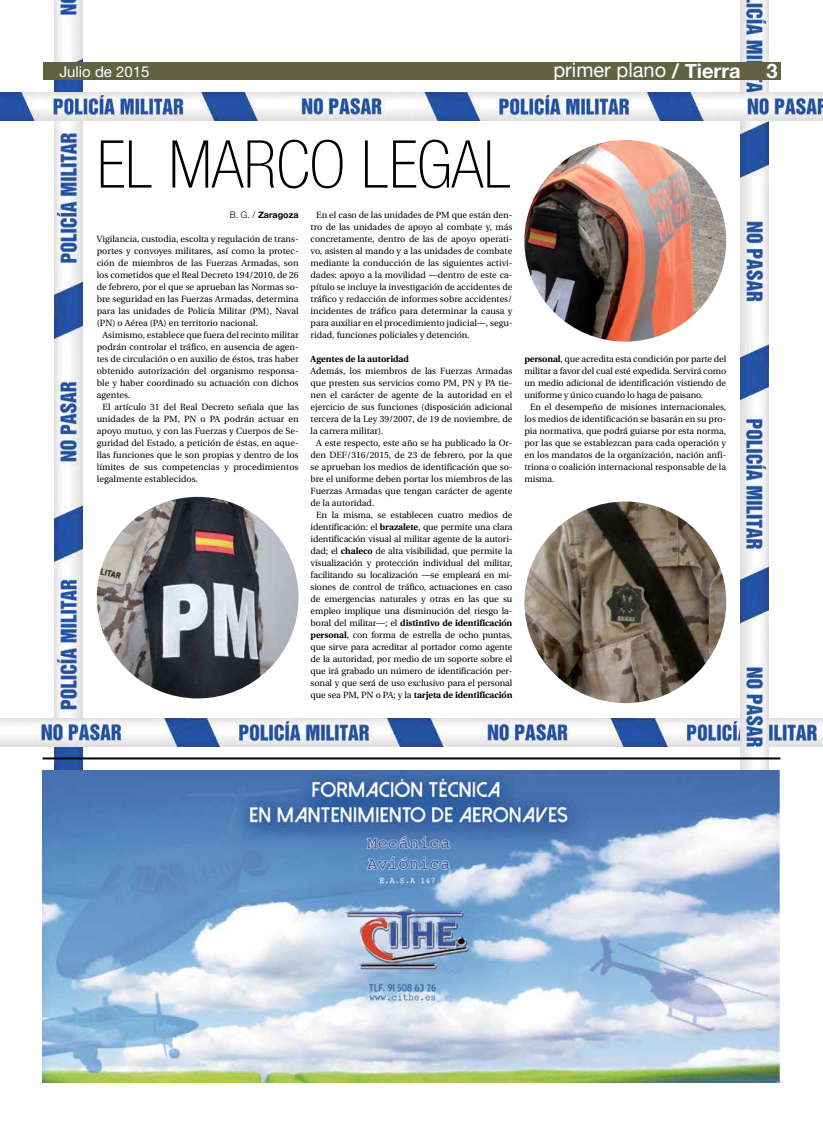
<style>
.page{position:relative;width:823px;height:1134px;background:#fff}
.page>*{position:absolute;margin:0;border:0;box-sizing:border-box;transform-origin:0 0}
.t1{font:100 condensed 66px "Helvetica Neue";color:#000}
.t2{font:20px "Helvetica Neue";color:#fff}
.t3{font:700 20px "Helvetica Neue";color:#fff}
.t4{font:15px "Helvetica Neue";color:#fff}
.t5{font:9px/12px "Utopia";color:#000;text-align:justify}
.t6{font:700 9px "Utopia";letter-spacing:-.01em;color:#000}
.t7{font:700 9px "Helvetica Neue";color:#000}
.s1{font-weight:700}
.s2{font-weight:300}
.s3{font-weight:400}
</style>
<div class="page">
<img style="left:54px;top:0;width:29px;height:770px">
<img style="left:0;top:718px;width:822px;height:28px">
<img style="left:739px;top:0;width:29px;height:770px">
<img style="left:0;top:92px;width:822px;height:28px">
<hr style="left:43px;top:757px;width:737px;height:2px;background:#000">
<div style="left:43px;top:62px;width:737px;height:18px;background:#606244"></div>
<img style="left:43px;top:770px;width:737px;height:313px">
<img style="left:97px;top:497px;width:201px;height:201px;border-radius:101px">
<img style="left:524px;top:140px;width:201px;height:202px;border-radius:101px">
<img style="left:524px;top:501px;width:201px;height:202px;border-radius:101px">
<p class="t4" style="left:59px;top:61px;width:92px">Julio de 2015</p>
<p class="t2" style="left:553px;top:55px;width:189px">primer plano <span class="s1">/ Tierra</span></p>
<p class="t3" style="left:766px;top:56px;width:13px">3</p>
<p class="t1" style="left:97px;top:127px;width:416px">EL MARCO LEGAL</p>
<p class="t7" style="left:230px;top:208px;width:70px"><span class="s2">B. G. /</span> Zaragoza</p>
<p class="t5" style="left:97px;top:233px;width:203px">Vigilancia, custodia, escolta y regulación de trans-</p>
<p class="t5" style="left:97px;top:245px;width:203px">portes y convoyes militares, así como la protec-</p>
<p class="t5" style="left:97px;top:257px;width:203px">ción de miembros de las Fuerzas Armadas, son</p>
<p class="t5" style="left:97px;top:269px;width:203px">los cometidos que el Real Decreto 194/2010, de 26</p>
<p class="t5" style="left:97px;top:281px;width:203px">de febrero, por el que se aprueban las Normas so-</p>
<p class="t5" style="left:97px;top:293px;width:203px">bre seguridad en las Fuerzas Armadas, determina</p>
<p class="t5" style="left:97px;top:305px;width:203px">para las unidades de Policía Militar (PM), Naval</p>
<p class="t5" style="left:97px;top:317px;width:162px">(PN) o Aérea (PA) en territorio nacional.</p>
<p class="t5" style="left:102px;top:329px;width:197px">Asimismo, establece que fuera del recinto militar</p>
<p class="t5" style="left:97px;top:341px;width:203px">podrán controlar el tráfico, en ausencia de agen-</p>
<p class="t5" style="left:97px;top:353px;width:203px">tes de circulación o en auxilio de éstos, tras haber</p>
<p class="t5" style="left:97px;top:365px;width:203px">obtenido autorización del organismo responsa-</p>
<p class="t5" style="left:97px;top:377px;width:203px">ble y haber coordinado su actuación con dichos</p>
<p class="t5" style="left:97px;top:389px;width:35px">agentes.</p>
<p class="t5" style="left:102px;top:401px;width:197px">El artículo 31 del Real Decreto señala que las</p>
<p class="t5" style="left:97px;top:413px;width:203px">unidades de la PM, PN o PA podrán actuar en</p>
<p class="t5" style="left:97px;top:425px;width:203px">apoyo mutuo, y con las Fuerzas y Cuerpos de Se-</p>
<p class="t5" style="left:97px;top:437px;width:203px">guridad del Estado, a petición de éstas, en aque-</p>
<p class="t5" style="left:97px;top:449px;width:203px">llas funciones que le son propias y dentro de los</p>
<p class="t5" style="left:97px;top:461px;width:203px">límites de sus competencias y procedimientos</p>
<p class="t5" style="left:97px;top:473px;width:102px">legalmente establecidos.</p>
<p class="t5" style="left:310px;top:209px;width:203px;text-indent:6px">En el caso de las unidades de PM que están den&shy;tro de las unidades de apoyo al combate y, más concretamente, dentro de las de apoyo operati&shy;vo, asisten al mando y a las unidades de combate mediante la conducción de las siguientes activi&shy;dades: apoyo a la movilidad —dentro de este ca&shy;pítulo se incluye la investigación de accidentes de tráfico y redacción de informes sobre accidentes/ incidentes de tráfico para determinar la causa y para auxiliar en el procedimiento judicial—, segu&shy;ridad, funciones policiales y detención.</p>
<p class="t6" style="left:310px;top:354px;width:100px">Agentes de la autoridad</p>
<p class="t5" style="left:310px;top:365px;width:203px">Además, los miembros de las Fuerzas Armadas</p>
<p class="t5" style="left:310px;top:377px;width:203px">que presten sus servicios como PM, PN y PA tie-</p>
<p class="t5" style="left:310px;top:389px;width:203px">nen el carácter de agente de la autoridad en el</p>
<p class="t5" style="left:310px;top:401px;width:203px">ejercicio de sus funciones (disposición adicional</p>
<p class="t5" style="left:310px;top:413px;width:203px">tercera de la Ley 39/2007, de 19 de noviembre, de</p>
<p class="t5" style="left:310px;top:425px;width:74px">la carrera militar).</p>
<p class="t5" style="left:316px;top:437px;width:197px">A este respecto, este año se ha publicado la Or-</p>
<p class="t5" style="left:310px;top:449px;width:203px">den DEF/316/2015, de 23 de febrero, por la que</p>
<p class="t5" style="left:310px;top:461px;width:203px">se aprueban los medios de identificación que so-</p>
<p class="t5" style="left:310px;top:473px;width:203px">bre el uniforme deben portar los miembros de las</p>
<p class="t5" style="left:310px;top:485px;width:203px">Fuerzas Armadas que tengan carácter de agente</p>
<p class="t5" style="left:310px;top:497px;width:65px">de la autoridad.</p>
<p class="t5" style="left:316px;top:509px;width:197px">En la misma, se establecen cuatro medios de</p>
<p class="t5" style="left:310px;top:521px;width:203px">identificación: el <span class="s1">brazalete</span>, que permite una clara</p>
<p class="t5" style="left:310px;top:533px;width:203px">identificación visual al militar agente de la autori-</p>
<p class="t5" style="left:310px;top:545px;width:203px">dad; el <span class="s1">chaleco</span> de alta visibilidad, que permite la</p>
<p class="t5" style="left:310px;top:557px;width:203px">visualización y protección individual del militar,</p>
<p class="t5" style="left:310px;top:569px;width:203px">facilitando su localización —se empleará en mi-</p>
<p class="t5" style="left:310px;top:581px;width:203px">siones de control de tráfico, actuaciones en caso</p>
<p class="t5" style="left:310px;top:593px;width:203px">de emergencias naturales y otras en las que su</p>
<p class="t5" style="left:310px;top:605px;width:203px">empleo implique una disminución del riesgo la-</p>
<p class="t6" style="left:310px;top:618px;width:203px"><span class="s3">boral del militar—; el</span> distintivo de identificación</p>
<p class="t5" style="left:310px;top:629px;width:203px"><span class="s1">personal</span>, con forma de estrella de ocho puntas,</p>
<p class="t5" style="left:310px;top:641px;width:203px">que sirve para acreditar al portador como agente</p>
<p class="t5" style="left:310px;top:653px;width:203px">de la autoridad, por medio de un soporte sobre el</p>
<p class="t5" style="left:310px;top:665px;width:203px">que irá grabado un número de identificación per-</p>
<p class="t5" style="left:310px;top:677px;width:203px">sonal y que será de uso exclusivo para el personal</p>
<p class="t6" style="left:310px;top:690px;width:203px"><span class="s3">que sea PM, PN o PA; y la</span> tarjeta de identificación</p>
<p class="t5" style="left:524px;top:353px;width:203px"><span class="s1">personal</span>, que acredita esta condición por parte del</p>
<p class="t5" style="left:524px;top:365px;width:203px">militar a favor del cual esté expedida. Servirá como</p>
<p class="t5" style="left:524px;top:377px;width:203px">un medio adicional de identificación vistiendo de</p>
<p class="t5" style="left:524px;top:389px;width:180px">uniforme y único cuando lo haga de paisano.</p>
<p class="t5" style="left:529px;top:401px;width:197px">En el desempeño de misiones internacionales,</p>
<p class="t5" style="left:524px;top:413px;width:203px">los medios de identificación se basarán en su pro-</p>
<p class="t5" style="left:524px;top:425px;width:203px">pia normativa, que podrá guiarse por esta norma,</p>
<p class="t5" style="left:524px;top:437px;width:203px">por las que se establezcan para cada operación y</p>
<p class="t5" style="left:524px;top:449px;width:203px">en los mandatos de la organización, nación anfi-</p>
<p class="t5" style="left:524px;top:461px;width:203px">triona o coalición internacional responsable de la</p>
<p class="t5" style="left:524px;top:473px;width:32px">misma.</p>
</div>
